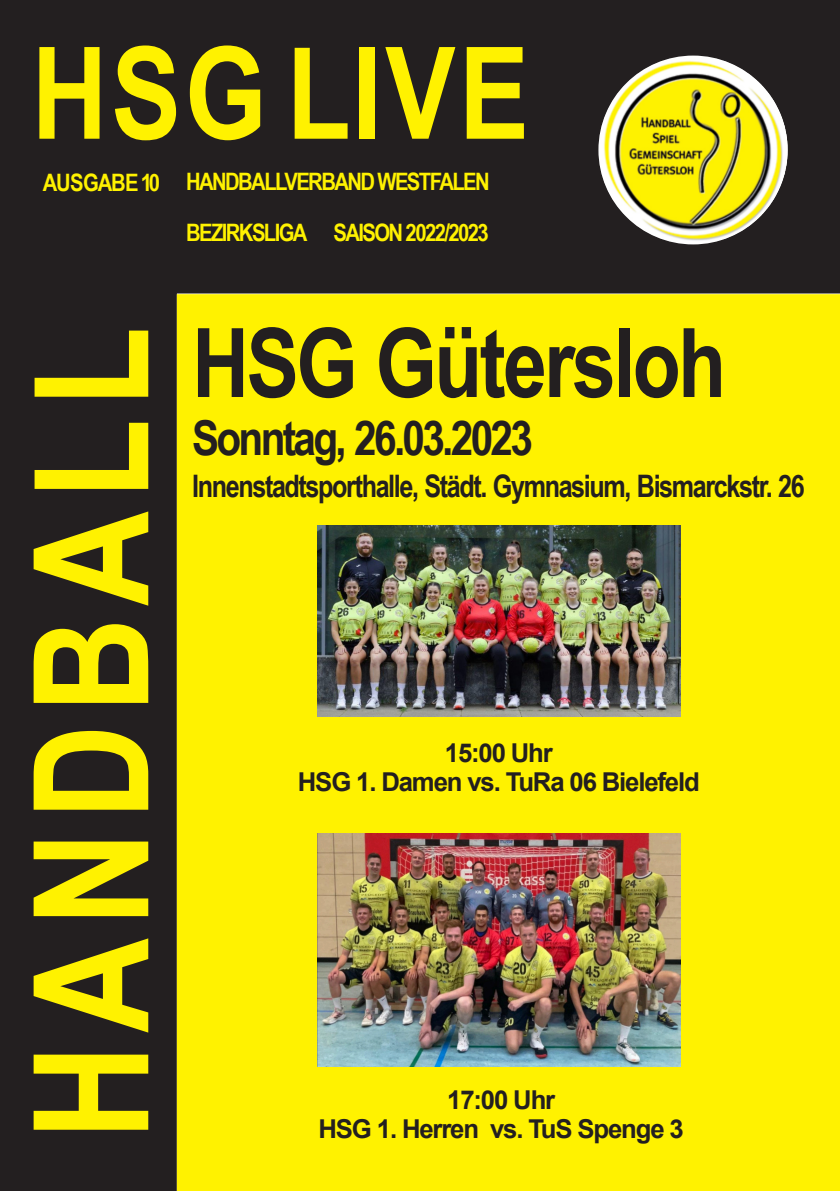
<style>
.page{position:relative;width:840px;height:1191px;background:#fff}
.page>*{position:absolute;margin:0;border:0;box-sizing:border-box;transform-origin:0 0}
.t1{font:700 160px "Arial Narrow";letter-spacing:.075em;color:#fff200}
.t2{font:700 128px "Arial Narrow";letter-spacing:.03em;color:#fff200}
.t3{font:700 96px "Arial Narrow";letter-spacing:-.03em;color:#231f20}
.t4{font:700 48px "Arial Narrow";letter-spacing:-.055em;color:#231f20}
.t5{font:700 31px "Arial Narrow";letter-spacing:-.045em;color:#231f20}
.t6{font:700 26px/29px "Arial";letter-spacing:-.045em;color:#231f20;text-align:center}
.t7{font:700 24px/51px "Arial Narrow";letter-spacing:-.065em;color:#fff200}
.t8{font:700 24px "Arial Narrow";letter-spacing:-.035em;color:#fff200}
</style>
<div class="page">
<div style="left:0;top:0;width:839px;height:293px;background:#231f20"></div>
<img style="left:598px;top:56px;width:189px;height:188px;border-radius:50%">
<div style="left:0;top:293px;width:176px;height:897px;background:#231f20"></div>
<div style="left:176px;top:293px;width:663px;height:898px;background:#fff200"></div>
<img style="left:317px;top:833px;width:362px;height:233px">
<img style="left:317px;top:525px;width:362px;height:191px">
<h2 class="t2" style="left:32px;top:45px;width:498px">HSG LIVE</h2>
<p class="t7" style="left:186px;top:158px;width:305px">HANDBALLVERBAND WESTFALEN<br>BEZIRKSLIGA SAISON 2022/2023</p>
<p class="t8" style="left:43px;top:173px;width:119px">AUSGABE10</p>
<h1 class="t1" style="left:32px;top:1139px;width:814px;rotate:-90deg">HANDBALL</h1>
<h3 class="t3" style="left:192px;top:327px;width:535px">HSG Gütersloh</h3>
<h3 class="t4" style="left:192px;top:419px;width:342px">Sonntag, 26.03.2023</h3>
<p class="t5" style="left:192px;top:474px;width:613px">Innenstadtsporthalle, Städt. Gymnasium, Bismarckstr. 26</p>
<p class="t6" style="left:298px;top:740px;width:403px">15:00 Uhr<br>HSG 1. Damen vs. TuRa 06 Bielefeld</p>
<p class="t6" style="left:318px;top:1087px;width:366px">17:00 Uhr<br>HSG 1. Herren vs. TuS Spenge 3</p>
</div>
